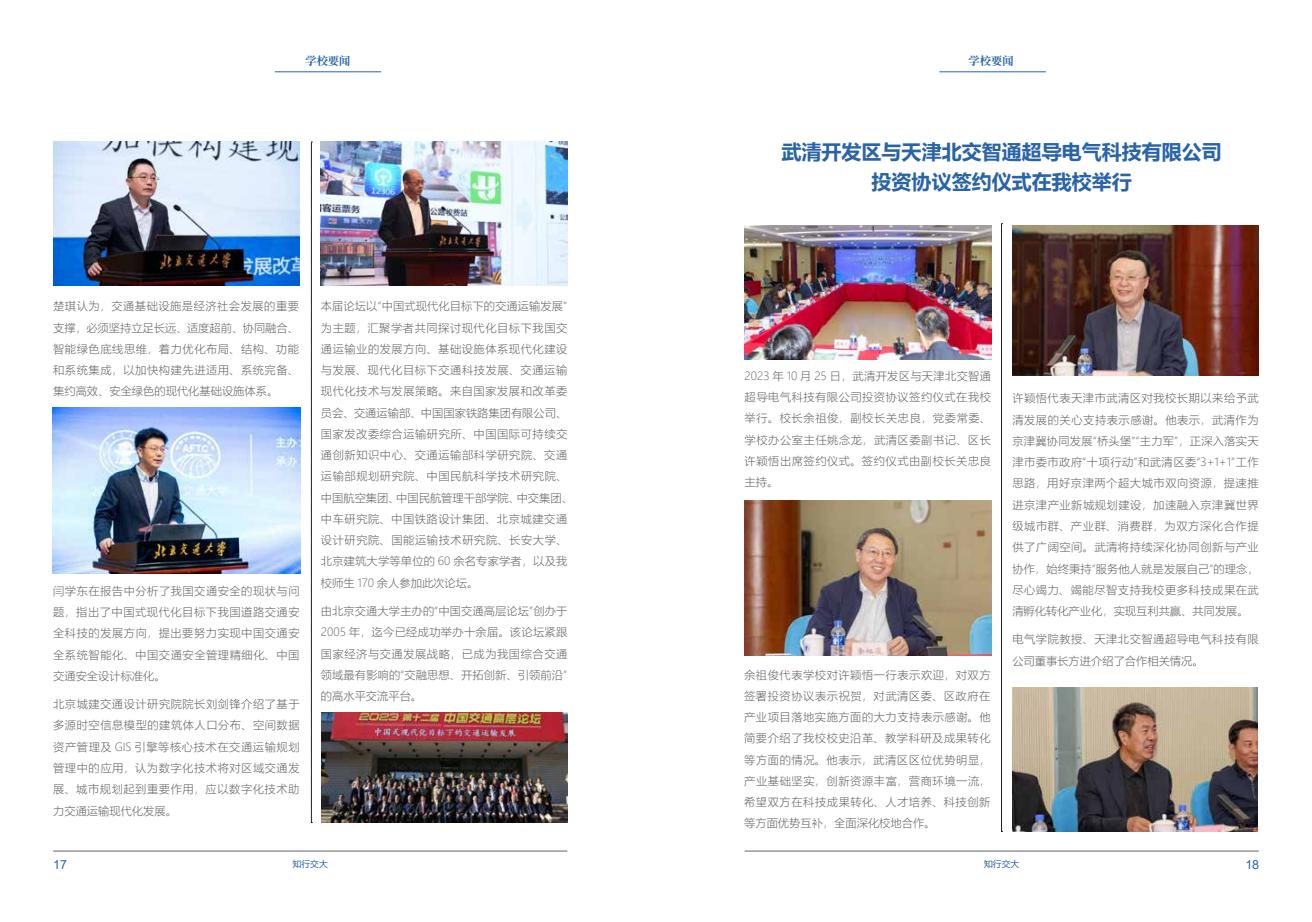
<style>
.page{position:relative;width:1312px;height:922px;background:#fff}
.page>*{position:absolute;margin:0;border:0;box-sizing:border-box;transform-origin:0 0}
.t1{font:700 20px/30px "Microsoft Ya Hei";color:#2964a8;text-align:center}
.t2{font:12.5px "Arial";color:#2964a8}
.t3{font:300 11.25px/21.2px "Microsoft Ya Hei";letter-spacing:.045em;color:#656464;text-align:justify}
.t4{font:700 11.25px "Source Han Serif SC";color:#2964a8}
.t5{font:8.75px "Microsoft Ya Hei";color:#2964a8}
</style>
<div class="page">
<hr style="left:53px;top:850px;width:514px;height:1px;background:#656464">
<hr style="left:744px;top:850px;width:514px;height:1px;background:#656464">
<hr style="left:939px;top:72px;width:106px;height:1px;background:#2964a8">
<hr style="left:275px;top:72px;width:106px;height:1px;background:#2964a8">
<img style="left:52px;top:407px;width:249px;height:166px">
<img style="left:321px;top:142px;width:246px;height:143px">
<svg style="left:311px;top:142px;width:1px;height:681px"></svg>
<svg style="left:1001px;top:223px;width:1px;height:609px"></svg>
<img style="left:53px;top:142px;width:246px;height:143px">
<img style="left:322px;top:712px;width:245px;height:110px">
<img style="left:744px;top:225px;width:246px;height:134px">
<img style="left:744px;top:500px;width:246px;height:155px">
<img style="left:1012px;top:225px;width:246px;height:150px">
<img style="left:1012px;top:687px;width:245px;height:144px">
<p class="t4" style="left:305px;top:54px;width:47px">学校要闻</p>
<p class="t4" style="left:968px;top:54px;width:46px">学校要闻</p>
<p class="t3" style="left:53px;top:295px;width:247px">楚琪认为，交通基础设施是经济社会发展的重要支撑，必须坚持立足长远、适度超前、协同融合、智能绿色底线思维，着力优化布局、结构、功能和系统集成，以加快构建先进适用、系统完备、集约高效、安全绿色的现代化基础设施体系。</p>
<p class="t3" style="left:53px;top:579px;width:248px">闫学东在报告中分析了我国交通安全的现状与问题，指出了中国式现代化目标下我国道路交通安全科技的发展方向，提出要努力实现中国交通安全系统智能化、中国交通安全管理精细化、中国交通安全设计标准化。</p>
<p class="t3" style="left:53px;top:693px;width:248px">北京城建交通设计研究院院长刘剑锋介绍了基于多源时空信息模型的建筑体人口分布、空间数据资产管理及 GIS 引擎等核心技术在交通运输规划管理中的应用，认为数字化技术将对区域交通发展、城市规划起到重要作用，应以数字化技术助力交通运输现代化发展。</p>
<p class="t3" style="left:321px;top:295px;width:253px;text-align:left">本届论坛以“中国式现代化目标下的交通运输发展”为主题，汇聚学者共同探讨现代化目标下我国交通运输业的发展方向、基础设施体系现代化建设与发展、现代化目标下交通科技发展、交通运输现代化技术与发展策略。来自国家发展和改革委员会、交通运输部、中国国家铁路集团有限公司、国家发改委综合运输研究所、中国国际可持续交通创新知识中心、交通运输部科学研究院、交通运输部规划研究院、中国民航科学技术研究院、中国航空集团、中国民航管理干部学院、中交集团、中车研究院、中国铁路设计集团、北京城建交通设计研究院、国能运输技术研究院、长安大学、北京建筑大学等单位的 60 余名专家学者，以及我校师生 170 余人参加此次论坛。</p>
<p class="t3" style="left:321px;top:600px;width:248px">由北京交通大学主办的“中国交通高层论坛”创办于2005 年，迄今已经成功举办十余届。该论坛紧跟国家经济与交通发展战略，已成为我国综合交通领域最有影响的“交融思想、开拓创新、引领前沿”的高水平交流平台。</p>
<h1 class="t1" style="left:781px;top:136px;width:441px">武清开发区与天津北交智通超导电气科技有限公司投资协议签约仪式在我校举行</h1>
<p class="t3" style="left:744px;top:365px;width:248px">2023 年 10 月 25 日，武清开发区与天津北交智通超导电气科技有限公司投资协议签约仪式在我校举行。校长余祖俊，副校长关忠良，党委常委、学校办公室主任姚念龙，武清区委副书记、区长许颖悟出席签约仪式。签约仪式由副校长关忠良主持。</p>
<p class="t3" style="left:744px;top:663px;width:248px">余祖俊代表学校对许颖悟一行表示欢迎，对双方签署投资协议表示祝贺，对武清区委、区政府在产业项目落地实施方面的大力支持表示感谢。他简要介绍了我校校史沿革、教学科研及成果转化等方面的情况。他表示，武清区区位优势明显，产业基础坚实，创新资源丰富，营商环境一流，希望双方在科技成果转化、人才培养、科技创新等方面优势互补，全面深化校地合作。</p>
<p class="t3" style="left:1012px;top:387px;width:248px">许颖悟代表天津市武清区对我校长期以来给予武清发展的关心支持表示感谢。他表示，武清作为京津冀协同发展“桥头堡”“主力军”，正深入落实天津市委市政府“十项行动”和武清区委“3+1+1”工作思路，用好京津两个超大城市双向资源，提速推进京津产业新城规划建设，加速融入京津冀世界级城市群、产业群、消费群，为双方深化合作提供了广阔空间。武清将持续深化协同创新与产业协作，始终秉持“服务他人就是发展自己”的理念，尽心竭力、竭能尽智支持我校更多科技成果在武清孵化转化产业化，实现互利共赢、共同发展。</p>
<p class="t3" style="left:1012px;top:628px;width:248px">电气学院教授、天津北交智通超导电气科技有限公司董事长方进介绍了合作相关情况。</p>
<p class="t2" style="left:53px;top:855px;width:15px">17</p>
<p class="t5" style="left:293px;top:858px;width:36px">知行交大</p>
<p class="t5" style="left:983px;top:858px;width:36px">知行交大</p>
<p class="t2" style="left:1244px;top:855px;width:15px">18</p>
</div>
